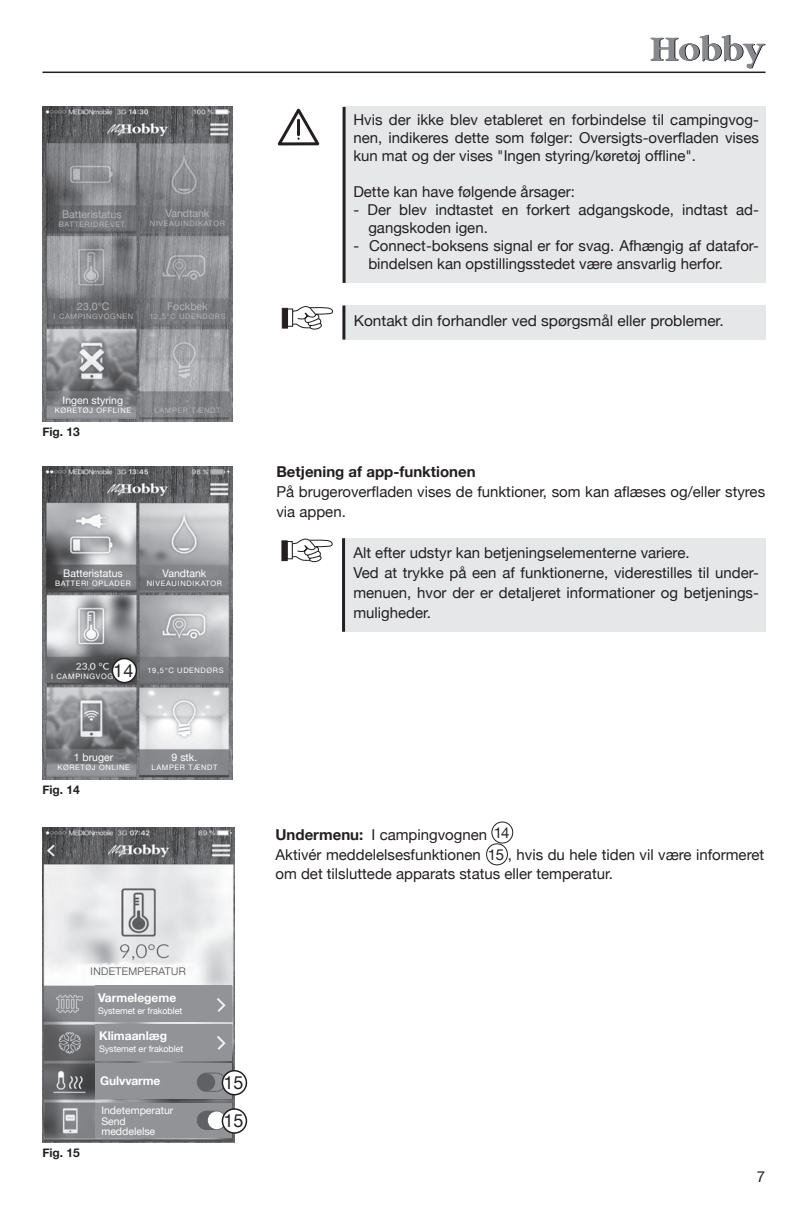
<style>
.page{position:relative;width:808px;height:1221px;background:#fff}
.page>*{position:absolute;margin:0;border:0;box-sizing:border-box;transform-origin:0 0}
.t1{font:18px "Helvetica Neue";color:#231f20}
.t2{font:15px/19.8px "Helvetica Neue";color:#231f20}
.t3{font:700 15px "Helvetica Neue";color:#231f20}
.t4{font:700 12px "Helvetica Neue";color:#fff}
.t5{font:700 12px "Helvetica Neue";color:#231f20}
.t6{font:10.5px/10.5px "Helvetica Neue";color:#fff}
.t7{font:10.5px "Helvetica Neue";color:#b2b3b7}
.t8{font:300 10.5px "Helvetica Neue";letter-spacing:.04em;color:#464748}
.t9{font:9px "Helvetica Neue";letter-spacing:-.01em;color:#fff}
.t10{font:7.5px "Helvetica Neue";letter-spacing:.09em;color:#fff}
.t11{font:7.5px "Helvetica Neue";letter-spacing:.09em;color:#b2b3b7}
.s1{font-weight:700}
</style>
<div class="page">
<hr style="left:43px;top:72px;width:722px;height:1px;background:#231f20">
<svg style="left:650px;top:35px;width:115px;height:33px"></svg>
<div style="left:344px;top:538px;width:421px;height:93px;background:#e6e7e9"></div>
<hr style="left:342px;top:538px;width:3px;height:93px;background:#231f20">
<svg style="left:282px;top:540px;width:6px;height:21px"></svg>
<svg style="left:291px;top:538px;width:42px;height:24px"></svg>
<div style="left:344px;top:106px;width:421px;height:177px;background:#e6e7e9"></div>
<hr style="left:343px;top:107px;width:3px;height:176px;background:#231f20">
<svg style="left:277px;top:108px;width:43px;height:38px"></svg>
<div style="left:491px;top:821px;width:22px;height:22px;border:1px solid #231f20;border-radius:50%"></div>
<div style="left:486px;top:843px;width:22px;height:22px;border:1px solid #231f20;border-radius:50%"></div>
<div style="left:344px;top:305px;width:422px;height:34px;background:#e6e7e9"></div>
<hr style="left:342px;top:305px;width:3px;height:34px;background:#231f20">
<div style="left:282px;top:308px;width:6px;height:20px;background:#231f20;border:1px solid #231f20"></div>
<svg style="left:291px;top:306px;width:42px;height:24px"></svg>
<img style="left:43px;top:106px;width:190px;height:315px">
<img style="left:42px;top:467px;width:191px;height:312px">
<div style="left:112px;top:658px;width:24px;height:24px;background:#fff;border-radius:50%"></div>
<div style="left:112px;top:657px;width:25px;height:26px;border:2px solid #231f20;border-radius:50%"></div>
<img style="left:42px;top:827px;width:192px;height:315px">
<div style="left:95px;top:985px;width:137px;height:36px;background:#919396"></div>
<div style="left:95px;top:1024px;width:137px;height:36px;background:#919396"></div>
<div style="left:95px;top:1063px;width:137px;height:36px;background:#919396"></div>
<div style="left:95px;top:1102px;width:137px;height:35px;background:#919396"></div>
<svg style="left:197px;top:1110px;width:29px;height:20px"></svg>
<svg style="left:205px;top:1111px;width:9px;height:18px"></svg>
<div style="left:208px;top:1111px;width:18px;height:18px;background:#fff;border-radius:50%"></div>
<svg style="left:197px;top:1072px;width:29px;height:19px"></svg>
<div style="left:197px;top:1073px;width:18px;height:17px;background:#616164;border-radius:50%"></div>
<svg style="left:217px;top:998px;width:9px;height:14px"></svg>
<svg style="left:217px;top:1036px;width:9px;height:14px"></svg>
<div style="left:222px;top:1108px;width:24px;height:24px;background:#fff;border-radius:50%"></div>
<div style="left:222px;top:1108px;width:25px;height:25px;border:2px solid #231f20;border-radius:50%"></div>
<div style="left:222px;top:1070px;width:24px;height:24px;background:#fff;border-radius:50%"></div>
<div style="left:222px;top:1069px;width:25px;height:26px;border:2px solid #231f20;border-radius:50%"></div>
<p class="t7" style="left:62px;top:205px;width:61px">Batteristatus</p>
<p class="t11" style="left:59px;top:218px;width:12px">Batteridrevet</p>
<p class="t7" style="left:166px;top:204px;width:45px">Vandtank</p>
<p class="t11" style="left:150px;top:217px;width:6px">Niveaui</p>
<p class="t11" style="left:183px;top:217px;width:13px">ndikator</p>
<p class="t7" style="left:77px;top:298px;width:34px">23,0°C</p>
<p class="t11" style="left:54px;top:310px;width:12px">I campi</p>
<p class="t11" style="left:86px;top:310px;width:49px">ngvognen</p>
<p class="t7" style="left:167px;top:298px;width:42px">Fockbek</p>
<p class="t11" style="left:149px;top:310px;width:37px">12,5°C ude</p>
<p class="t11" style="left:197px;top:310px;width:25px">ndørs</p>
<p class="t6" style="left:63px;top:394px;width:62px">Ingen styring</p>
<p class="t10" style="left:55px;top:404px;width:18px">Køret</p>
<p class="t10" style="left:83px;top:404px;width:20px">øj offli</p>
<p class="t10" style="left:120px;top:404px;width:11px">ne</p>
<p class="t11" style="left:155px;top:403px;width:12px">Lamper</p>
<p class="t11" style="left:191px;top:403px;width:25px">tændt</p>
<p class="t5" style="left:42px;top:421px;width:39px">Fig. 13</p>
<p class="t6" style="left:63px;top:567px;width:61px">Batteristatus</p>
<p class="t10" style="left:55px;top:576px;width:12px">Batteri</p>
<p class="t10" style="left:92px;top:576px;width:7px">oplader</p>
<p class="t6" style="left:163px;top:567px;width:45px">Vandtank</p>
<p class="t10" style="left:147px;top:576px;width:6px">Niveaui</p>
<p class="t10" style="left:180px;top:576px;width:13px">ndikator</p>
<p class="t1" style="left:113px;top:655px;width:22px">14</p>
<p class="t10" style="left:51px;top:670px;width:12px">I campi</p>
<p class="t10" style="left:83px;top:670px;width:49px">ngvognen</p>
<p class="t10" style="left:147px;top:664px;width:37px">19,5°C ude</p>
<p class="t10" style="left:195px;top:664px;width:25px">ndørs</p>
<p class="t6" style="left:74px;top:751px;width:41px">1 bruger</p>
<p class="t10" style="left:57px;top:760px;width:18px">Køret</p>
<p class="t10" style="left:85px;top:760px;width:45px">øj online</p>
<p class="t5" style="left:42px;top:779px;width:39px">Fig. 14</p>
<p class="t6" style="left:172px;top:751px;width:27px">9 stk.</p>
<p class="t10" style="left:151px;top:761px;width:7px">lamper</p>
<p class="t10" style="left:188px;top:761px;width:25px">tændt</p>
<p class="t2" style="left:353px;top:110px;width:407px;line-height:18px;text-align:justify">Hvis der ikke blev etableret en forbindelse til campingvog&shy;nen, indikeres dette som følger: Oversigts-overfladen vises kun mat og der vises "Ingen styring/køretøj offline".</p>
<p class="t2" style="left:353px;top:181px;width:223px">Dette kan have følgende årsager:</p>
<p class="t2" style="left:368px;top:200px;width:392px;line-height:18px;text-indent:-15px">- Der blev indtastet en forkert adgangskode, indtast ad&shy;gangskoden igen.</p>
<p class="t2" style="left:368px;top:236px;width:392px;line-height:18px;text-indent:-15px">- Connect-boksens signal er for svag. Afhængig af datafor&shy;bindelsen kan opstillingsstedet være ansvarlig herfor.</p>
<p class="t2" style="left:354px;top:309px;width:371px">Kontakt din forhandler ved spørgsmål eller problemer.</p>
<p class="t3" style="left:276px;top:458px;width:201px">Betjening af app-funktionen</p>
<p class="t2" style="left:276px;top:480px;width:490px">På brugeroverfladen vises de funktioner, som kan aflæses og/eller styres via appen.</p>
<p class="t2" style="left:353px;top:542px;width:407px">Alt efter udstyr kan betjeningselementerne variere.<br>Ved at trykke på een af funktionerne, viderestilles til under&shy;menuen, hvor der er detaljeret informationer og betjenings&shy;muligheder.</p>
<p class="t2" style="left:275px;top:823px;width:235px"><span class="s1">Undermenu:</span> I campingvognen 14<br>Aktivér meddelelsesfunktionen</p>
<p class="t2" style="left:275px;top:843px;width:490px;text-indent:212px">15 , hvis du hele tiden vil være informeret om det tilsluttede apparats status eller temperatur.</p>
<p class="t5" style="left:42px;top:1141px;width:39px">Fig. 15</p>
<p class="t8" style="left:91px;top:962px;width:97px">INDETEMPERATUR</p>
<p class="t4" style="left:98px;top:987px;width:80px">Varmelegeme</p>
<p class="t9" style="left:98px;top:1003px;width:86px">Systemet er frakoblet</p>
<p class="t4" style="left:99px;top:1024px;width:69px">Klimaanlæg</p>
<p class="t9" style="left:99px;top:1040px;width:86px">Systemet er frakoblet</p>
<p class="t4" style="left:100px;top:1070px;width:62px">Gulvvarme</p>
<p class="t6" style="left:101px;top:1104px;width:73px">Indetemperatur<br>Send meddelelse</p>
<p class="t1" style="left:223px;top:1067px;width:22px">15</p>
<p class="t1" style="left:223px;top:1105px;width:22px">15</p>
<p class="t2" style="left:757px;top:1165px;width:10px">7</p>
</div>
